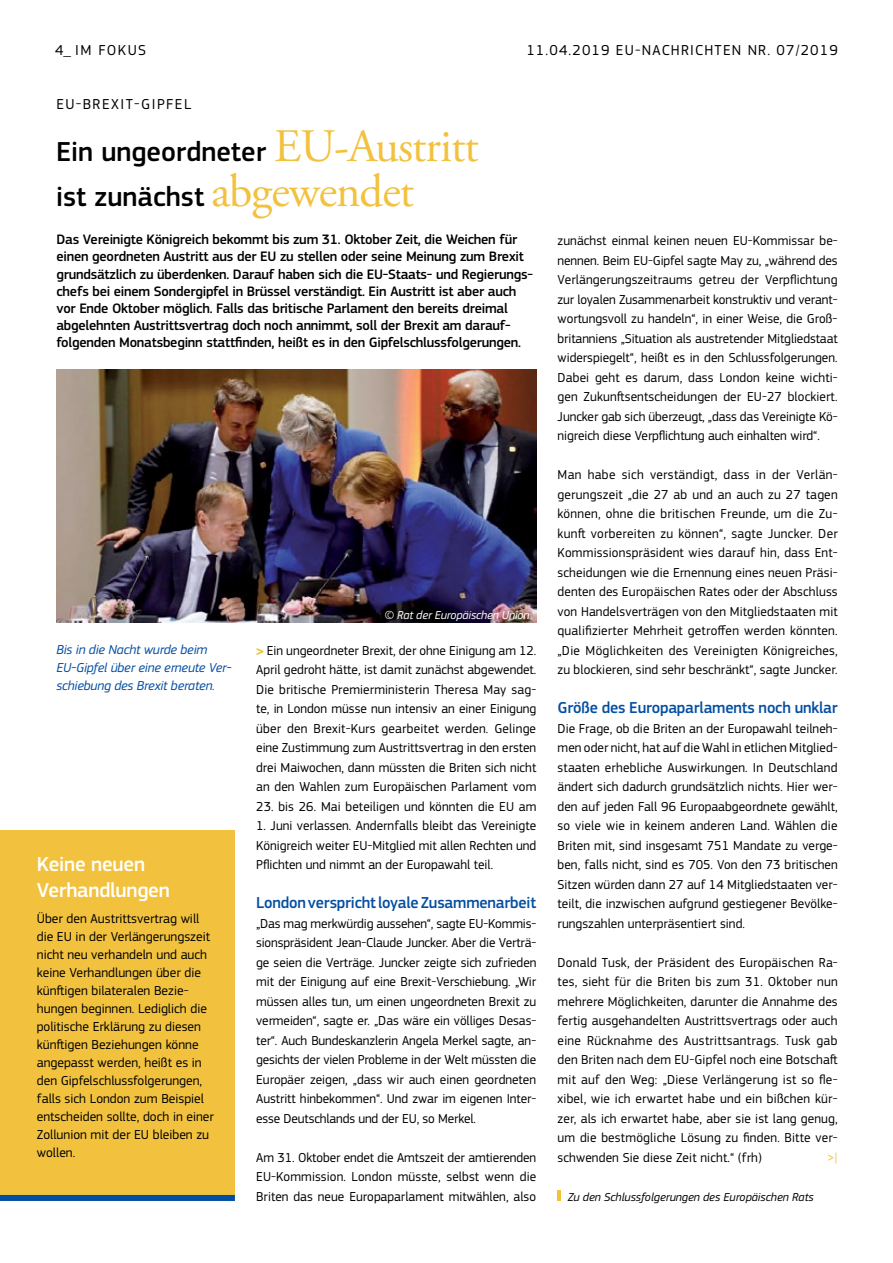
<style>
.page{position:relative;width:893px;height:1263px;background:#fff}
.page>*{position:absolute;margin:0;border:0;box-sizing:border-box;transform-origin:0 0}
.t1{font:500 28.5px/45px "EC Square Sans Pro";color:#000}
.t2{font:500 21px/25.5px "EC Square Sans Pro";letter-spacing:-.01em;color:#fff}
.t3{font:500 16.5px "EC Square Sans Pro";letter-spacing:-.01em;color:#034ea2}
.t4{font:15px "EC Square Sans Pro";letter-spacing:.08em;color:#000}
.t5{font:500 14.25px/17.1px "EC Square Sans Pro";letter-spacing:-.015em;color:#000}
.t6{font:13.5px/19.5px "EC Square Sans Pro";color:#000;text-align:justify}
.t7{font:italic 13.5px/18px "EC Square Sans Pro";letter-spacing:-.01em;color:#034ea2}
.t8{font:13.5px "EC Square Sans Pro";color:#f2c23e}
.t9{font:italic 12px "EC Square Sans Pro";color:#000}
.t10{font:italic 12px "EC Square Sans Pro";letter-spacing:-.01em;color:#fff}
.s1{font-family:"Adobe Garamond Pro";font-weight:400;font-size:46.5px;color:#f2c23e}
.s2{font-family:"Helvetica Neue LT";font-weight:700;font-stretch:condensed;color:#edc52a}
</style>
<div class="page">
<div style="left:0;top:830px;width:235px;height:368px;background:#f2c23e"></div>
<div style="left:0;top:1195px;width:235px;height:6px;background:#034ea2"></div>
<svg style="left:558px;top:1191px;width:3px;height:10px"></svg>
<img style="left:56px;top:370px;width:481px;height:252px">
<p class="t4" style="left:55px;top:41px;width:73px">4_ im fokus</p>
<p class="t4" style="left:56px;top:95px;width:105px">EU-Brexit-Gipfel</p>
<h1 class="t1" style="left:56px;top:130px;width:424px">Ein ungeordneter <span class="s1">EU-Austritt </span>ist zunächst <span class="s1">abgewendet</span></h1>
<p class="t4" style="left:526px;top:42px;width:313px">11.04.2019 EU-NACHRICHTEN NR. 07/2019</p>
<p class="t5" style="left:56px;top:231px;width:478px">Das Vereinigte Königreich bekommt bis zum 31. Oktober Zeit, die Weichen für einen geordneten Austritt aus der EU zu stellen oder seine Meinung zum Brexit grundsätzlich zu überdenken. Darauf haben sich die EU-Staats- und Regierungs&shy;chefs bei einem Sondergipfel in Brüssel verständigt. Ein Austritt ist aber auch vor Ende Oktober möglich. Falls das britische Parlament den bereits dreimal abgelehnten Austrittsvertrag doch noch annimmt, soll der Brexit am darauf&shy;folgenden Monatsbeginn stattfinden, heißt es in den Gipfelschlussfolgerungen.</p>
<p class="t7" style="left:56px;top:640px;width:177px">Bis in die Nacht wurde beim<br>EU-Gipfel über eine erneute Ver&shy;schiebung des Brexit beraten.</p>
<h2 class="t2" style="left:37px;top:852px;width:134px">Keine neuen<br>Verhandlungen</h2>
<p class="t6" style="left:37px;top:910px;width:179px;line-height:18px;text-align:left">Über den Austrittsvertrag will die EU in der Verlängerungszeit nicht neu verhandeln und auch keine Verhandlungen über die künftigen bilateralen Bezie&shy;hungen beginnen. Lediglich die politische Erklärung zu diesen künftigen Beziehungen könne angepasst werden, heißt es in den Gipfelschlussfolgerungen, falls sich London zum Beispiel entscheiden sollte, doch in einer<br>Zollunion mit der EU bleiben zu wollen.</p>
<p class="t10" style="left:385px;top:608px;width:146px">© Rat der Europäischen Union</p>
<p class="t6" style="left:256px;top:641px;width:282px"><span class="s2">&gt;</span> Ein ungeordneter Brexit, der ohne Einigung am 12.<br>April gedroht hätte, ist damit zunächst abgewendet.<br>Die britische Premierministerin Theresa May sag&shy;te, in London müsse nun intensiv an einer Einigung über den Brexit-Kurs gearbeitet werden. Gelinge eine Zustimmung zum Austrittsvertrag in den ersten drei Maiwochen, dann müssten die Briten sich nicht an den Wahlen zum Europäischen Parlament vom</p>
<p class="t6" style="left:256px;top:797px;width:282px">23. bis 26. Mai beteiligen und könnten die EU am</p>
<p class="t6" style="left:256px;top:816px;width:282px">1. Juni verlassen. Andernfalls bleibt das Vereinigte Königreich weiter EU-Mitglied mit allen Rechten und Pflichten und nimmt an der Europawahl teil.</p>
<p class="t3" style="left:256px;top:893px;width:282px">London verspricht loyale Zusammenarbeit</p>
<p class="t6" style="left:256px;top:914px;width:282px">„Das mag merkwürdig aussehen“, sagte EU-Kommis&shy;sionspräsident Jean-Claude Juncker. Aber die Verträ&shy;ge seien die Verträge. Juncker zeigte sich zufrieden mit der Einigung auf eine Brexit-Verschiebung. „Wir müssen alles tun, um einen ungeordneten Brexit zu vermeiden“, sagte er. „Das wäre ein völliges Desas&shy;ter“. Auch Bundeskanzlerin Angela Merkel sagte, an&shy;gesichts der vielen Probleme in der Welt müssten die Europäer zeigen, „dass wir auch einen geordneten Austritt hinbekommen“. Und zwar im eigenen Inter&shy;esse Deutschlands und der EU, so Merkel.</p>
<p class="t6" style="left:256px;top:1148px;width:282px">Am 31. Oktober endet die Amtszeit der amtierenden EU-Kommission. London müsste, selbst wenn die Briten das neue Europaparlament mitwählen, also</p>
<p class="t6" style="left:558px;top:231px;width:282px">zunächst einmal keinen neuen EU-Kommissar be&shy;nennen. Beim EU-Gipfel sagte May zu, „während des Verlängerungszeitraums getreu der Verpflichtung zur loyalen Zusammenarbeit konstruktiv und verant&shy;wortungsvoll zu handeln“, in einer Weise, die Groß&shy;britanniens „Situation als austretender Mitgliedstaat widerspiegelt“, heißt es in den Schlussfolgerungen.<br>Dabei geht es darum, dass London keine wichti&shy;gen Zukunftsentscheidungen der EU-27 blockiert.<br>Juncker gab sich überzeugt, „dass das Vereinigte Kö&shy;nigreich diese Verpflichtung auch einhalten wird“.</p>
<p class="t6" style="left:558px;top:465px;width:282px">Man habe sich verständigt, dass in der Verlän&shy;gerungszeit „die 27 ab und an auch zu 27 tagen können, ohne die britischen Freunde, um die Zu&shy;kunft vorbereiten zu können“, sagte Juncker. Der Kommissionspräsident wies darauf hin, dass Ent&shy;scheidungen wie die Ernennung eines neuen Präsi&shy;denten des Europäischen Rates oder der Abschluss von Handelsverträgen von den Mitgliedstaaten mit qualifizierter Mehrheit getroffen werden könnten. „Die Möglichkeiten des Vereinigten Königreiches, zu blockieren, sind sehr beschränkt“, sagte Juncker.</p>
<p class="t3" style="left:558px;top:698px;width:282px">Größe des Europaparlaments noch unklar</p>
<p class="t6" style="left:558px;top:719px;width:282px">Die Frage, ob die Briten an der Europawahl teilneh&shy;men oder nicht, hat auf die Wahl in etlichen Mitglied&shy;staaten erhebliche Auswirkungen. In Deutschland ändert sich dadurch grundsätzlich nichts. Hier wer&shy;den auf jeden Fall 96 Europaabgeordnete gewählt, so viele wie in keinem anderen Land. Wählen die Briten mit, sind insgesamt 751 Mandate zu verge&shy;ben, falls nicht, sind es 705. Von den 73 britischen Sitzen würden dann 27 auf 14 Mitgliedstaaten ver&shy;teilt, die inzwischen aufgrund gestiegener Bevölke&shy;rungszahlen unterpräsentiert sind.</p>
<p class="t6" style="left:558px;top:953px;width:282px">Donald Tusk, der Präsident des Europäischen Ra&shy;tes, sieht für die Briten bis zum 31. Oktober nun mehrere Möglichkeiten, darunter die Annahme des fertig ausgehandelten Austrittsvertrags oder auch eine Rücknahme des Austrittsantrags. Tusk gab den Briten nach dem EU-Gipfel noch eine Botschaft mit auf den Weg: „Diese Verlängerung ist so fle&shy;xibel, wie ich erwartet habe und ein bißchen kür&shy;zer, als ich erwartet habe, aber sie ist lang genug, um die bestmögliche Lösung zu finden. Bitte ver&shy;schwenden Sie diese Zeit nicht.“ (frh)</p>
<p class="t8" style="left:827px;top:1149px;width:12px">&gt;|</p>
<p class="t9" style="left:568px;top:1190px;width:248px">Zu den Schlussfolgerungen des Europäischen Rats</p>
</div>
